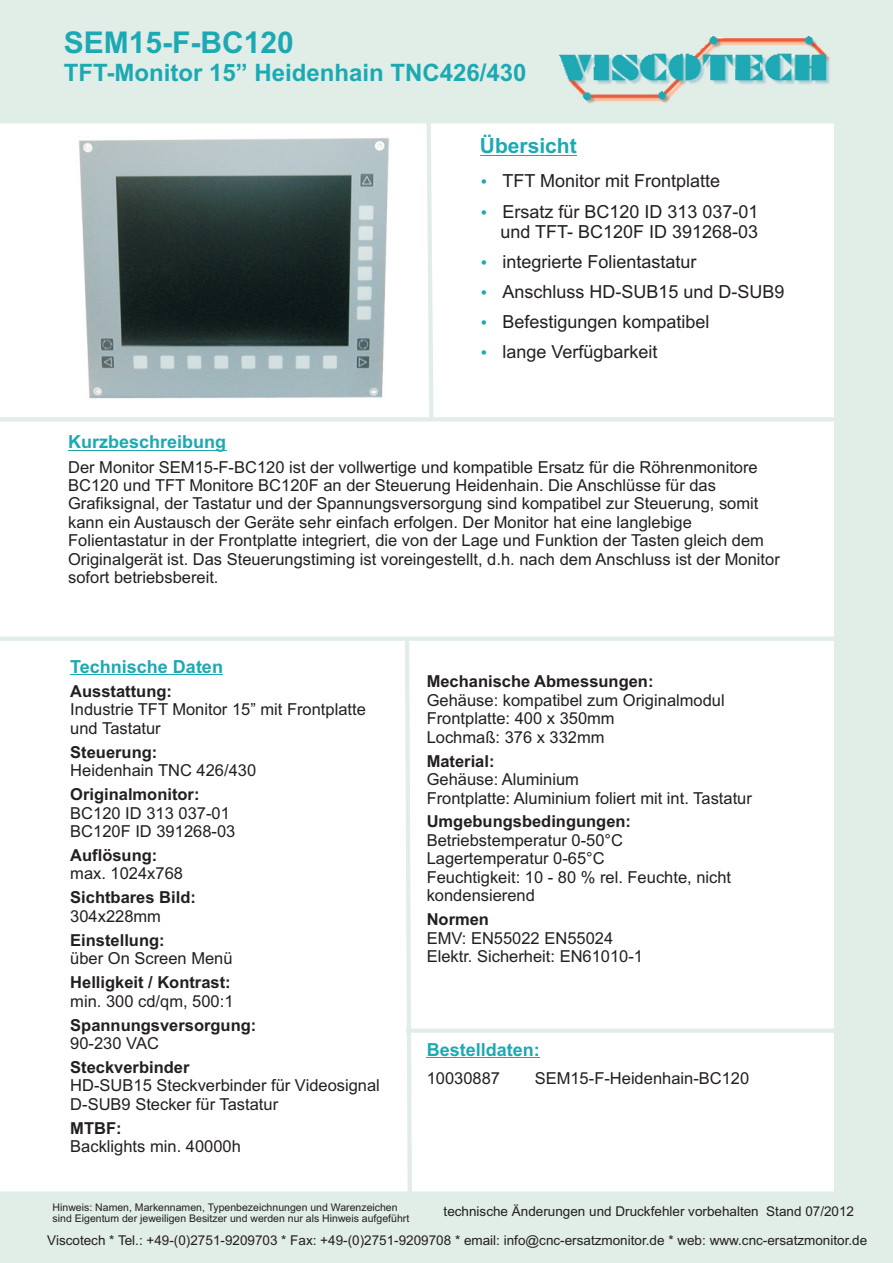
<style>
.page{position:relative;width:893px;height:1263px;background:#fff}
.page>*{position:absolute;margin:0;border:0;box-sizing:border-box;transform-origin:0 0}
.t1{font:700 30px "Arial";color:#1ca9b3}
.t2{font:700 24px "Arial";color:#1ca9b3}
.t3{font:700 21px "Arial";color:#1ca9b3}
.t4{font:18px/30.2px "Arial";color:#231f20}
.t5{font:700 18px "Arial";color:#1ca9b3}
.t6{font:16.5px/18.5px "Arial";color:#231f20}
.t7{font:700 16.5px "Arial";color:#231f20}
.t8{font:13.5px "Arial";color:#231f20}
.t9{font:10.5px/11.7px "Arial";color:#231f20}
</style>
<div class="page">
<img style="left:60px;top:123px;width:350px;height:299px">
<div style="left:834px;top:123px;width:59px;height:1069px;background:#e1ede7"></div>
<div style="left:0;top:0;width:893px;height:123px;background:#e1ede7"></div>
<img style="left:560px;top:37px;width:270px;height:67px">
<hr style="left:0;top:417px;width:855px;height:4px;background:#e1ede7">
<hr style="left:70px;top:674px;width:153px;height:1px;background:#1ca9b3">
<hr style="left:427px;top:1057px;width:113px;height:1px;background:#1ca9b3">
<svg style="left:403px;top:641px;width:11px;height:551px"></svg>
<div style="left:0;top:636px;width:855px;height:5px;background:#e1ede7"></div>
<hr style="left:68px;top:450px;width:158px;height:1px;background:#1ca9b3">
<div style="left:406px;top:1028px;width:446px;height:5px;background:#e1ede7"></div>
<hr style="left:480px;top:155px;width:97px;height:1px;background:#1ca9b3">
<svg style="left:424px;top:100px;width:12px;height:322px"></svg>
<div style="left:0;top:1192px;width:893px;height:71px;background:#e1ede7"></div>
<h1 class="t1" style="left:64px;top:32px;width:232px">SEM15-F-BC120</h1>
<h2 class="t2" style="left:64px;top:64px;width:464px">TFT-Monitor 15” Heidenhain TNC426/430</h2>
<p class="t3" style="left:480px;top:137px;width:98px">Übersicht</p>
<p class="t4" style="left:502px;top:168px;width:258px">TFT Monitor mit Frontplatte<br>Ersatz für BC120 ID 313 037-01</p>
<p class="t4" style="left:500px;top:218px;width:286px">und TFT- BC120F ID 391268-03 integrierte Folientastatur<br>Anschluss HD-SUB15 und D-SUB9<br>Befestigungen kompatibel<br>lange Verfügbarkeit</p>
<p class="t5" style="left:68px;top:435px;width:160px">Kurzbeschreibung</p>
<p class="t6" style="left:68px;top:459px;width:713px">Der Monitor SEM15-F-BC120 ist der vollwertige und kompatible Ersatz für die Röhrenmonitore BC120 und TFT Monitore BC120F an der Steuerung Heidenhain. Die Anschlüsse für das Grafiksignal, der Tastatur und der Spannungsversorgung sind kompatibel zur Steuerung, somit kann ein Austausch der Geräte sehr einfach erfolgen. Der Monitor hat eine langlebige Folientastatur in der Frontplatte integriert, die von der Lage und Funktion der Tasten gleich dem Originalgerät ist. Das Steuerungstiming ist voreingestellt, d.h. nach dem Anschluss ist der Monitor sofort betriebsbereit.</p>
<p class="t5" style="left:70px;top:659px;width:154px">Technische Daten</p>
<p class="t7" style="left:70px;top:685px;width:103px">Ausstattung:</p>
<p class="t6" style="left:70px;top:702px;width:297px">Industrie TFT Monitor 15” mit Frontplatte und Tastatur</p>
<p class="t7" style="left:70px;top:746px;width:89px">Steuerung:</p>
<p class="t6" style="left:70px;top:763px;width:187px">Heidenhain TNC 426/430</p>
<p class="t7" style="left:70px;top:788px;width:131px">Originalmonitor:</p>
<p class="t6" style="left:70px;top:805px;width:167px">BC120 ID 313 037-01<br>BC120F ID 391268-03</p>
<p class="t7" style="left:70px;top:849px;width:89px">Auflösung:</p>
<p class="t6" style="left:70px;top:866px;width:114px">max. 1024x768</p>
<p class="t7" style="left:70px;top:891px;width:127px">Sichtbares Bild:</p>
<p class="t6" style="left:70px;top:908px;width:92px">304x228mm</p>
<p class="t7" style="left:70px;top:934px;width:96px">Einstellung:</p>
<p class="t6" style="left:70px;top:951px;width:164px">über On Screen Menü</p>
<p class="t7" style="left:70px;top:976px;width:162px">Helligkeit / Kontrast:</p>
<p class="t6" style="left:70px;top:993px;width:165px">min. 300 cd/qm, 500:1</p>
<p class="t7" style="left:70px;top:1018px;width:188px">Spannungsversorgung:</p>
<p class="t6" style="left:70px;top:1035px;width:90px">90-230 VAC</p>
<p class="t7" style="left:70px;top:1061px;width:121px">Steckverbinder</p>
<p class="t6" style="left:70px;top:1078px;width:311px">HD-SUB15 Steckverbinder für Videosignal<br>D-SUB9 Stecker für Tastatur</p>
<p class="t7" style="left:70px;top:1122px;width:53px">MTBF:</p>
<p class="t6" style="left:70px;top:1139px;width:172px">Backlights min. 40000h</p>
<p class="t7" style="left:427px;top:675px;width:228px">Mechanische Abmessungen:</p>
<p class="t6" style="left:427px;top:692px;width:300px">Gehäuse: kompatibel zum Originalmodul<br>Frontplatte: 400 x 350mm<br>Lochmaß: 376 x 332mm</p>
<p class="t7" style="left:427px;top:755px;width:69px">Material:</p>
<p class="t6" style="left:427px;top:771px;width:327px">Gehäuse: Aluminium<br>Frontplatte: Aluminium foliert mit int. Tastatur</p>
<p class="t7" style="left:427px;top:815px;width:206px">Umgebungsbedingungen:</p>
<p class="t6" style="left:427px;top:832px;width:306px">Betriebstemperatur 0-50°C<br>Lagertemperatur 0-65°C<br>Feuchtigkeit: 10 - 80 % rel. Feuchte, nicht kondensierend</p>
<p class="t7" style="left:427px;top:913px;width:64px">Normen</p>
<p class="t6" style="left:427px;top:930px;width:218px">EMV: EN55022 EN55024<br>Elektr. Sicherheit: EN61010-1</p>
<p class="t5" style="left:427px;top:1042px;width:115px">Bestelldaten:</p>
<p class="t6" style="left:427px;top:1070px;width:75px">10030887</p>
<p class="t6" style="left:535px;top:1070px;width:216px">SEM15-F-Heidenhain-BC120</p>
<p class="t9" style="left:53px;top:1202px;width:358px">Hinweis: Namen, Markennamen, Typenbezeichnungen und Warenzeichen sind Eigentum der jeweiligen Besitzer und werden nur als Hinweis aufgeführt</p>
<p class="t8" style="left:47px;top:1235px;width:821px">Viscotech * Tel.: +49-(0)2751-9209703 * Fax: +49-(0)2751-9209708 * email: info@cnc-ersatzmonitor.de * web: www.cnc-ersatzmonitor.de</p>
<p class="t8" style="left:444px;top:1206px;width:412px">technische Änderungen und Druckfehler vorbehalten Stand 07/2012</p>
</div>
